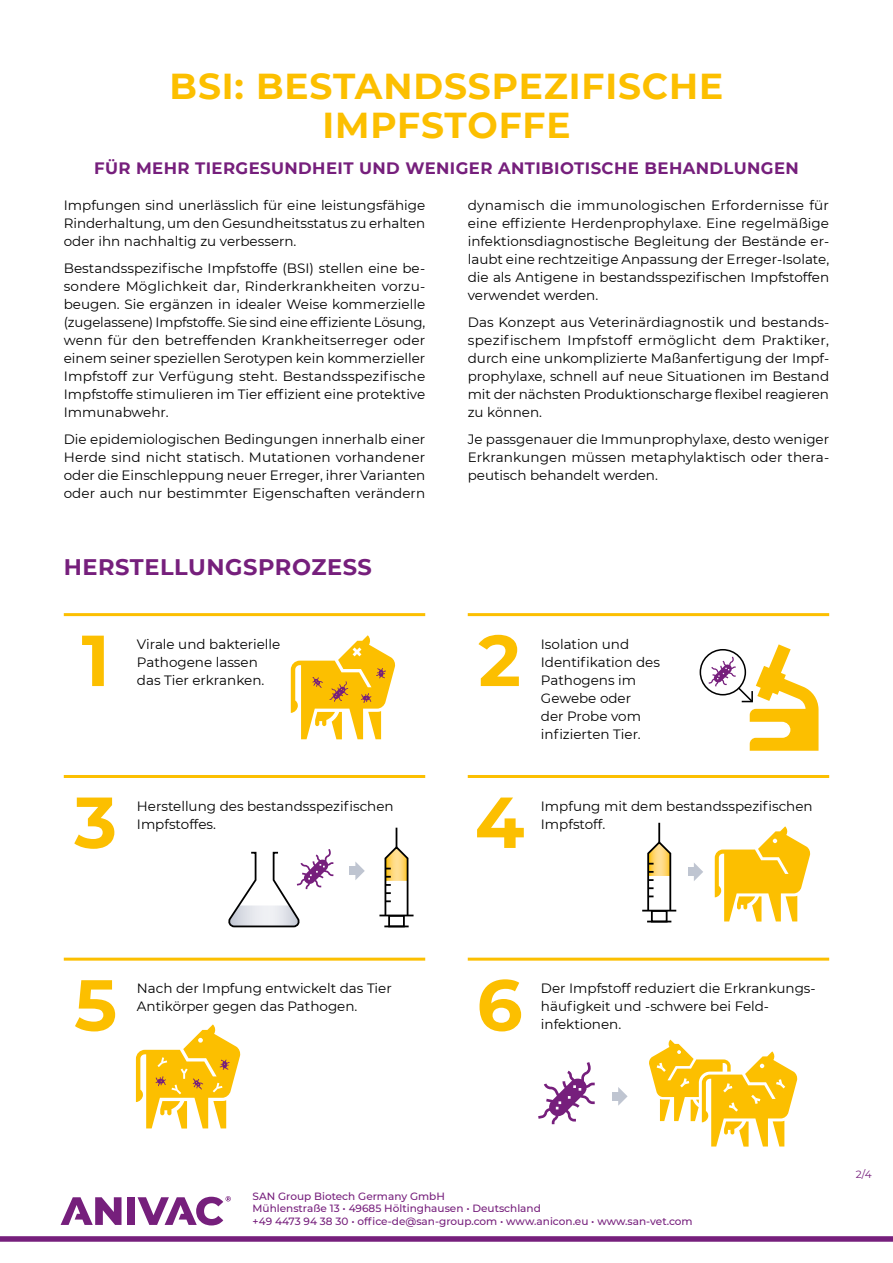
<style>
.page{position:relative;width:893px;height:1263px;background:#fff}
.page>*{position:absolute;margin:0;border:0;box-sizing:border-box;transform-origin:0 0}
.t1{font:700 72px "Montserrat";color:#fcbf00}
.t2{font:700 36px/39px "Montserrat";letter-spacing:.025em;color:#fcbf00;text-align:center}
.t3{font:700 22.5px "Montserrat";letter-spacing:.025em;color:#761f7c}
.t4{font:700 16.5px "Montserrat";letter-spacing:.025em;color:#761f7c}
.Fließtext_Block{font:13.5px/18px "Montserrat";color:#000;text-align:justify}
.Text{font:13.5px/18px "Montserrat";color:#000}
.t5{font:500 10.5px/12.6px "Montserrat";color:#761f7c}
.t6{font:10.5px "Montserrat";color:#761f7c}
</style>
<div class="page">
<svg style="left:0;top:1197px;width:893px;height:45px"></svg>
<div style="left:127px;top:1197px;width:8px;height:28px;background:#761f7c"></div>
<svg style="left:61px;top:1197px;width:61px;height:28px"></svg>
<svg style="left:138px;top:1196px;width:93px;height:29px"></svg>
<hr style="left:64px;top:613px;width:361px;height:3px;background:#fcbf00">
<hr style="left:64px;top:775px;width:361px;height:3px;background:#fcbf00">
<hr style="left:64px;top:958px;width:361px;height:3px;background:#fcbf00">
<hr style="left:468px;top:613px;width:361px;height:3px;background:#fcbf00">
<hr style="left:468px;top:775px;width:361px;height:3px;background:#fcbf00">
<hr style="left:468px;top:958px;width:361px;height:3px;background:#fcbf00">
<svg style="left:291px;top:635px;width:105px;height:104px"></svg>
<div style="left:349px;top:867px;width:10px;height:8px;background:#bfc5d1"></div>
<svg style="left:355px;top:862px;width:10px;height:18px"></svg>
<svg style="left:228px;top:849px;width:105px;height:79px"></svg>
<div style="left:388px;top:915px;width:17px;height:12px;border:2px solid #000"></div>
<hr style="left:379px;top:914px;width:35px;height:2px;background:#000">
<hr style="left:384px;top:925px;width:25px;height:2px;background:#000">
<svg style="left:384px;top:828px;width:25px;height:89px"></svg>
<svg style="left:136px;top:1024px;width:105px;height:104px"></svg>
<svg style="left:699px;top:644px;width:120px;height:107px"></svg>
<div style="left:651px;top:910px;width:16px;height:12px;border:2px solid #000"></div>
<hr style="left:642px;top:910px;width:34px;height:1px;background:#000">
<svg style="left:647px;top:921px;width:24px;height:1px"></svg>
<svg style="left:646px;top:823px;width:26px;height:89px"></svg>
<div style="left:688px;top:868px;width:9px;height:8px;background:#bfc5d1"></div>
<svg style="left:694px;top:863px;width:9px;height:18px"></svg>
<svg style="left:715px;top:826px;width:96px;height:95px"></svg>
<div style="left:612px;top:1092px;width:10px;height:8px;background:#bfc5d1"></div>
<svg style="left:618px;top:1087px;width:10px;height:19px"></svg>
<svg style="left:538px;top:1062px;width:57px;height:62px"></svg>
<svg style="left:649px;top:1039px;width:149px;height:107px"></svg>
<hr style="left:892px;top:0;width:1px;height:184px;background:#761f7c">
<h1 class="t2" style="left:170px;top:65px;width:555px">BSI: BESTANDSSPEZIFISCHE<br>IMPFSTOFFE</h1>
<h3 class="t4" style="left:94px;top:156px;width:706px">FÜR MEHR TIERGESUNDHEIT UND WENIGER ANTIBIOTISCHE BEHANDLUNGEN</h3>
<p class="Fließtext_Block" style="left:64px;top:195px;width:363px">Impfungen sind unerlässlich für eine leistungsfähige Rinderhaltung, um den Gesundheitsstatus zu erhalten oder ihn nachhaltig zu verbessern.</p>
<p class="Fließtext_Block" style="left:64px;top:258px;width:363px">Bestandsspezifische Impfstoffe (BSI) stellen eine be&shy;sondere Möglichkeit dar, Rinderkrankheiten vorzu&shy;beugen. Sie ergänzen in idealer Weise kommerzielle (zugelassene) Impfstoffe. Sie sind eine effiziente Lösung, wenn für den betreffenden Krankheitserreger oder einem seiner speziellen Serotypen kein kommerzieller Impfstoff zur Verfügung steht. Bestandsspezifische Impfstoffe stimulieren im Tier effizient eine protektive Immunabwehr.</p>
<p class="Fließtext_Block" style="left:64px;top:429px;width:363px">Die epidemiologischen Bedingungen innerhalb einer Herde sind nicht statisch. Mutationen vorhandener oder die Einschleppung neuer Erreger, ihrer Varianten oder auch nur bestimmter Eigenschaften verändern</p>
<p class="Fließtext_Block" style="left:468px;top:195px;width:363px">dynamisch die immunologischen Erfordernisse für eine effiziente Herdenprophylaxe. Eine regelmäßige infektionsdiagnostische Begleitung der Bestände er&shy;laubt eine rechtzeitige Anpassung der Erreger-Isolate, die als Antigene in bestandsspezifischen Impfstoffen verwendet werden.</p>
<p class="Fließtext_Block" style="left:468px;top:312px;width:363px">Das Konzept aus Veterinärdiagnostik und bestands&shy;spezifischem Impfstoff ermöglicht dem Praktiker, durch eine unkomplizierte Maßanfertigung der Impf&shy;prophylaxe, schnell auf neue Situationen im Bestand mit der nächsten Produktionscharge flexibel reagieren zu können.</p>
<p class="Fließtext_Block" style="left:468px;top:429px;width:363px">Je passgenauer die Immunprophylaxe, desto weniger Erkrankungen müssen metaphylaktisch oder thera&shy;peutisch behandelt werden.</p>
<h2 class="t3" style="left:64px;top:551px;width:310px">HERSTELLUNGSPROZESS</h2>
<p class="t1" style="left:82px;top:608px;width:30px">1</p>
<p class="Text" style="left:137px;top:635px;width:145px">Virale und bakterielle<br>Pathogene lassen das Tier erkranken.</p>
<p class="t1" style="left:74px;top:770px;width:44px">3</p>
<p class="Text" style="left:137px;top:796px;width:258px">Herstellung des bestandsspezifischen<br>Impfstoffes.</p>
<p class="t1" style="left:74px;top:953px;width:44px">5</p>
<p class="Text" style="left:137px;top:979px;width:256px">Nach der Impfung entwickelt das Tier<br>Antikörper gegen das Pathogen.</p>
<p class="t1" style="left:478px;top:608px;width:44px">2</p>
<p class="Text" style="left:541px;top:635px;width:121px">Isolation und<br>Identifikation des<br>Pathogens im<br>Gewebe oder<br>der Probe vom infizierten Tier.</p>
<p class="t1" style="left:475px;top:770px;width:51px">4</p>
<p class="Text" style="left:541px;top:796px;width:273px">Impfung mit dem bestandsspezifischen<br>Impfstoff.</p>
<p class="t1" style="left:477px;top:953px;width:47px">6</p>
<p class="Text" style="left:541px;top:979px;width:276px">Der Impfstoff reduziert die Erkrankungs&shy;häufigkeit und -schwere bei Feld&shy;infektionen.</p>
<p class="t5" style="left:253px;top:1189px;width:442px">SAN Group Biotech Germany GmbH<br>Mühlenstraße 13 • 49685 Höltinghausen • Deutschland<br>+49 4473 94 38 30 • office-de@san-group.com • www.anicon.eu • www.san-vet.com</p>
<p class="t6" style="left:856px;top:1167px;width:17px">2/4</p>
</div>
